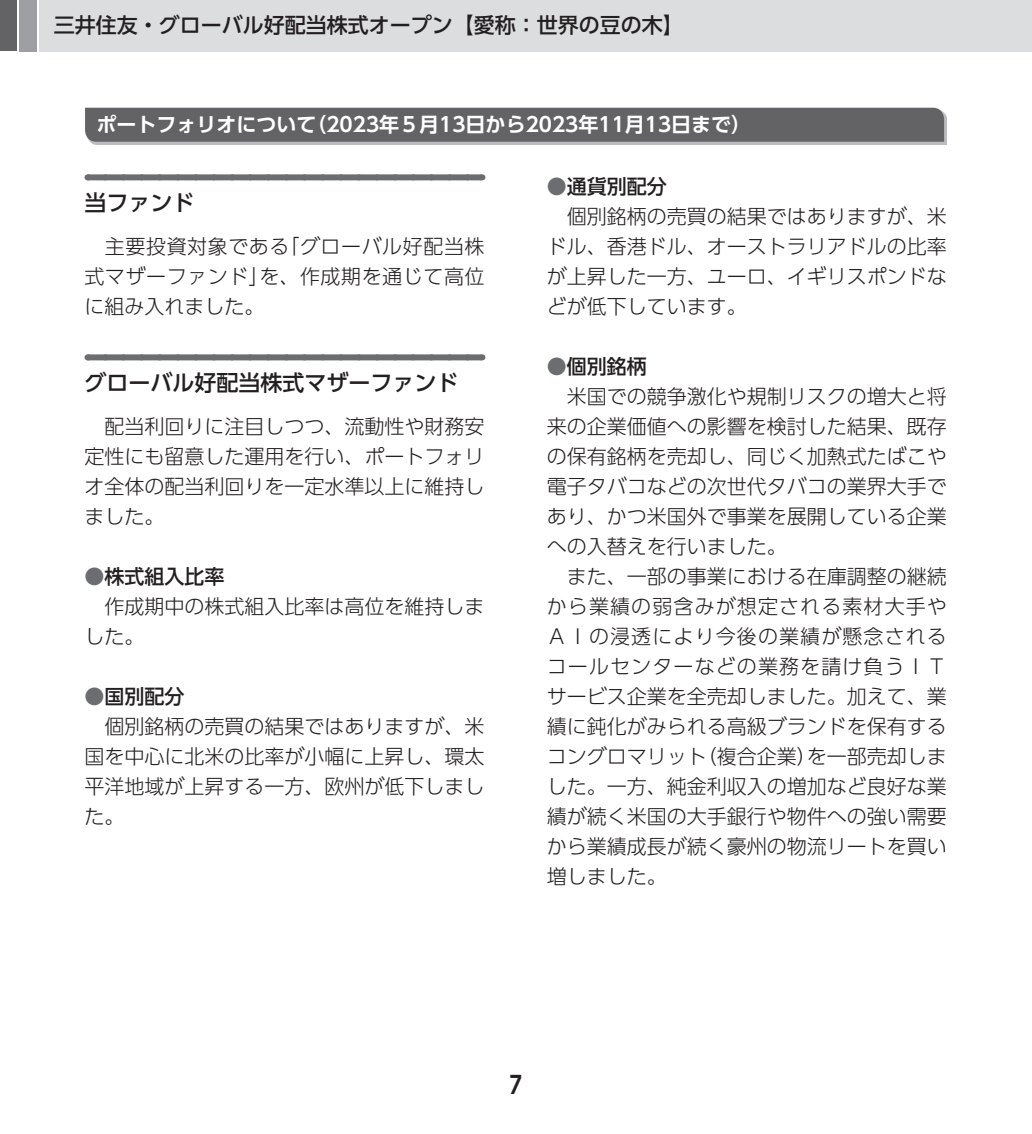
<style>
.page{position:relative;width:1032px;height:1134px;background:#fff}
.page>*{position:absolute;margin:0;border:0;box-sizing:border-box;transform-origin:0 0}
.t1{font:700 24px "UD Shin Go Pro De";color:#231f20}
.t2{font:500 22px "UD Shin Go Pro";color:#231f20}
.t3{font:500 21px "UD Shin Go Pro";color:#231f20}
.t4{font:300 20px/30px "UD Shin Go Pro";color:#231f20}
.t5{font:700 20px "UD Shin Go Pro De";color:#fff}
.s1{font-weight:500;color:#6c6d70}
.s2{font-weight:500}
</style>
<div class="page">
<div style="left:0;top:0;width:17px;height:51px;background:#636366"></div>
<div style="left:20px;top:0;width:17px;height:51px;background:#9d9fa2"></div>
<div style="left:40px;top:0;width:992px;height:51px;background:#dcdddf"></div>
<div style="left:88px;top:110px;width:859px;height:35px;background:#bcbdc0"></div>
<div style="left:85px;top:108px;width:859px;height:34px;background:#636366"></div>
<div style="left:87px;top:174px;width:394px;height:6px;background:#6c6d70"></div>
<svg style="left:105px;top:174px;width:367px;height:1px"></svg>
<div style="left:87px;top:354px;width:394px;height:6px;background:#6c6d70"></div>
<svg style="left:105px;top:354px;width:367px;height:1px"></svg>
<p class="t3" style="left:54px;top:8px;width:632px">三井住友・グローバル好配当株式オープン【愛称：世界の豆の木】</p>
<p class="t5" style="left:96px;top:108px;width:656px">ポートフォリオについて（2023年５月13日から2023年11月13日まで）</p>
<p class="t2" style="left:84px;top:185px;width:111px">当ファンド</p>
<p class="t4" style="left:84px;top:230px;width:402px;text-align:justify">　主要投資対象である「グローバル好配当株式マザーファンド」を、作成期を通じて高位に組み入れました。</p>
<p class="t2" style="left:84px;top:365px;width:375px">グローバル好配当株式マザーファンド</p>
<p class="t4" style="left:84px;top:410px;width:401px;text-align:justify">　配当利回りに注目しつつ、流動性や財務安定性にも留意した運用を行い、ポートフォリオ全体の配当利回りを一定水準以上に維持しました。</p>
<p class="t4" style="left:84px;top:560px;width:401px"><span class="s1">●</span><span class="s2">株式組入比率<br></span>　作成期中の株式組入比率は高位を維持しました。</p>
<p class="t4" style="left:84px;top:680px;width:401px"><span class="s1">●</span><span class="s2">国別配分<br></span>　個別銘柄の売買の結果ではありますが、米国を中心に北米の比率が小幅に上昇し、環太平洋地域が上昇する一方、欧州が低下しました。</p>
<p class="t4" style="left:547px;top:170px;width:401px"><span class="s1">●</span><span class="s2">通貨別配分<br></span>　個別銘柄の売買の結果ではありますが、米ドル、香港ドル、オーストラリアドルの比率が上昇した一方、ユーロ、イギリスポンドなどが低下しています。</p>
<p class="t4" style="left:547px;top:350px;width:401px"><span class="s1">●</span><span class="s2">個別銘柄<br></span>　米国での競争激化や規制リスクの増大と将来の企業価値への影響を検討した結果、既存の保有銘柄を売却し、同じく加熱式たばこや電子タバコなどの次世代タバコの業界大手であり、かつ米国外で事業を展開している企業への入替えを行いました。<br>　また、一部の事業における在庫調整の継続から業績の弱含みが想定される素材大手や<br>ＡＩの浸透により今後の業績が懸念されるコールセンターなどの業務を請け負うＩＴサービス企業を全売却しました。加えて、業績に鈍化がみられる高級ブランドを保有するコングロマリット（複合企業）を一部売却しました。一方、純金利収入の増加など良好な業績が続く米国の大手銀行や物件への強い需要から業績成長が続く豪州の物流リートを買い増しました。</p>
<p class="t1" style="left:510px;top:1065px;width:14px">7</p>
</div>
